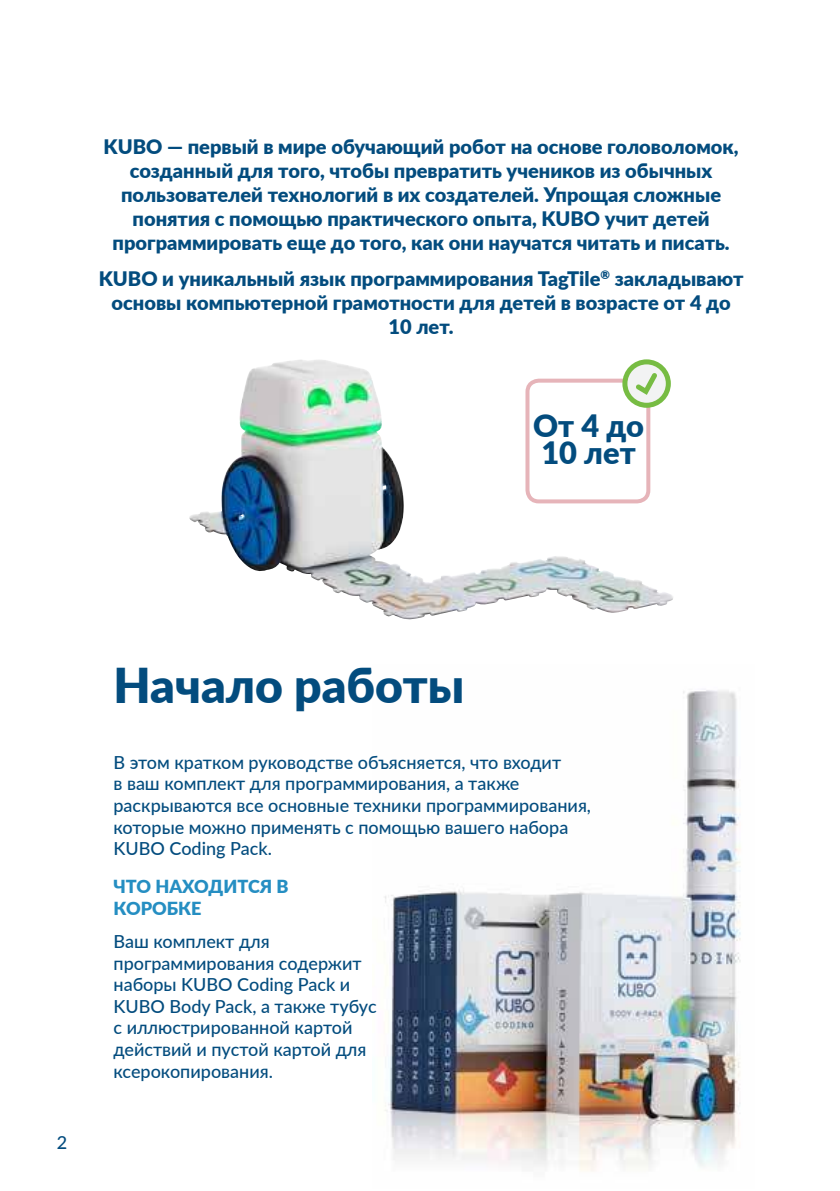
<style>
.page{position:relative;width:840px;height:1191px;background:#fff}
.page>*{position:absolute;margin:0;border:0;box-sizing:border-box;transform-origin:0 0}
.t1{font:900 48px "Lato";color:#034c7e}
.t2{font:900 30.8px/27.8px "Lato";color:#034c7e}
.t3{font:900 20px/24px "Lato";color:#034c7e;text-align:center}
.t4{font:500 18px/21.6px "Lato";color:#034c7e}
.t5{font:900 18px/21.6px "Lato";color:#258ec2}
</style>
<div class="page">
<img style="left:384px;top:690px;width:357px;height:481px">
<img style="left:189px;top:360px;width:397px;height:260px">
<div style="left:525px;top:379px;width:125px;height:124px;border:4px solid #e6b4b9;border-radius:11px"></div>
<svg style="left:622px;top:359px;width:48px;height:49px"></svg>
<p class="t3" style="left:103px;top:134px;width:636px">KUBO — первый в мире обучающий робот на основе головоломок, созданный для того, чтобы превратить учеников из обычных пользователей технологий в их создателей. Упрощая сложные понятия с помощью практического опыта, KUBO учит детей программировать еще до того, как они научатся читать и писать.</p>
<p class="t3" style="left:99px;top:266px;width:645px">KUBO и уникальный язык программирования TagTile<sup>®</sup> закладывают основы компьютерной грамотности для детей в возрасте от 4 до<br>10 лет.</p>
<h2 class="t2" style="left:533px;top:410px;width:112px">От 4 до<br>10 лет</h2>
<p class="t4" style="left:57px;top:1131px;width:12px">2</p>
<h1 class="t1" style="left:113px;top:649px;width:352px">Начало работы</h1>
<p class="t4" style="left:113px;top:750px;width:479px">В этом кратком руководстве объясняется, что входит<br>в ваш комплект для программирования, а также раскрываются все основные техники программирования, которые можно применять с помощью вашего набора KUBO Coding Pack.</p>
<p class="t5" style="left:113px;top:875px;width:176px">ЧТО НАХОДИТСЯ В<br>КОРОБКЕ</p>
<p class="t4" style="left:113px;top:929px;width:264px">Ваш комплект для программирования содержит наборы KUBO Coding Pack и<br>KUBO Body Pack, а также тубус с иллюстрированной картой действий и пустой картой для ксерокопирования.</p>
</div>
